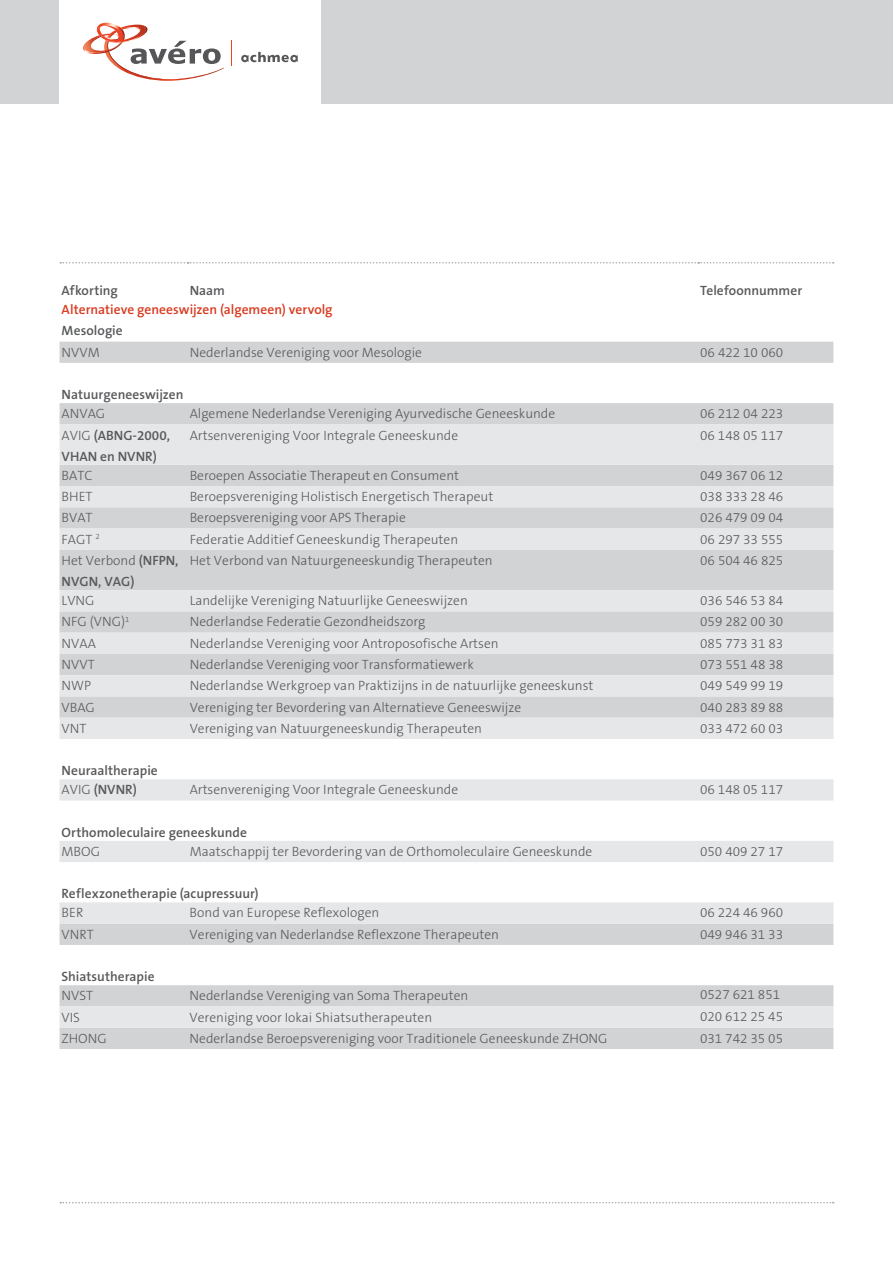
<style>
.page{position:relative;width:893px;height:1263px;background:#fff}
.page>*{position:absolute;margin:0;border:0;box-sizing:border-box;transform-origin:0 0}
.t1{font:300 13.5px "The Sans B3";color:#58595b}
.t2{font:600 13.5px/21px "The Sans B6";color:#58595b}
.t3{font:600 13.5px "The Sans B6";letter-spacing:.005em;color:#d93b20}
.s1{font-family:"The Sans B3";font-weight:300}
.s2{font-family:"The Sans B6";font-weight:600}
</style>
<div class="page">
<svg style="left:60px;top:1202px;width:774px;height:1px"></svg>
<div style="left:0;top:0;width:893px;height:103px;background:#d1d3d4"></div>
<div style="left:60px;top:0;width:261px;height:105px;background:#fff"></div>
<svg style="left:241px;top:52px;width:57px;height:10px"></svg>
<svg style="left:83px;top:22px;width:141px;height:59px"></svg>
<svg style="left:231px;top:41px;width:1px;height:25px"></svg>
<svg style="left:60px;top:342px;width:773px;height:707px;fill:#d1d3d4"></svg>
<svg style="left:60px;top:424px;width:773px;height:604px"></svg>
<svg style="left:60px;top:262px;width:774px;height:1px"></svg>
<p class="t2" style="left:62px;top:281px;width:58px">Afkorting</p>
<p class="t2" style="left:190px;top:281px;width:37px">Naam</p>
<p class="t2" style="left:700px;top:281px;width:104px">Telefoonnummer</p>
<p class="t3" style="left:62px;top:302px;width:272px">Alternatieve geneeswijzen (algemeen) vervolg</p>
<p class="t2" style="left:62px;top:321px;width:63px">Mesologie</p>
<p class="t1" style="left:62px;top:345px;width:40px">NVVM</p>
<p class="t1" style="left:190px;top:345px;width:234px">Nederlandse Vereniging voor Mesologie</p>
<p class="t1" style="left:700px;top:345px;width:85px">06 422 10 060</p>
<p class="t2" style="left:62px;top:385px;width:123px">Natuurgeneeswijzen</p>
<p class="t1" style="left:62px;top:407px;width:45px">ANVAG</p>
<p class="t1" style="left:190px;top:407px;width:367px">Algemene Nederlandse Vereniging Ayurvedische Geneeskunde</p>
<p class="t1" style="left:700px;top:407px;width:85px">06 212 04 223</p>
<p class="t2" style="left:62px;top:425px;width:110px"><span class="s1">AVIG</span> (ABNG-2000,<br>VHAN en NVNR)</p>
<p class="t1" style="left:190px;top:428px;width:270px">Artsenvereniging Voor Integrale Geneeskunde</p>
<p class="t1" style="left:700px;top:428px;width:85px">06 148 05 117</p>
<p class="t1" style="left:62px;top:468px;width:32px">BATC</p>
<p class="t1" style="left:190px;top:468px;width:271px">Beroepen Associatie Therapeut en Consument</p>
<p class="t1" style="left:700px;top:468px;width:85px">049 367 06 12</p>
<p class="t1" style="left:62px;top:490px;width:33px">BHET</p>
<p class="t1" style="left:190px;top:490px;width:305px">Beroepsvereniging Holistisch Energetisch Therapeut</p>
<p class="t1" style="left:700px;top:490px;width:85px">038 333 28 46</p>
<p class="t1" style="left:62px;top:511px;width:33px">BVAT</p>
<p class="t1" style="left:190px;top:511px;width:218px">Beroepsvereniging voor APS Therapie</p>
<p class="t1" style="left:700px;top:511px;width:85px">026 479 09 04</p>
<p class="t1" style="left:62px;top:532px;width:40px">FAGT <sup>2</sup></p>
<p class="t1" style="left:190px;top:532px;width:270px">Federatie Additief Geneeskundig Therapeuten</p>
<p class="t1" style="left:700px;top:532px;width:85px">06 297 33 555</p>
<p class="t1" style="left:62px;top:553px;width:118px">Het Verbond <span class="s2">(NFPN,</span></p>
<p class="t2" style="left:62px;top:572px;width:74px">NVGN, VAG)</p>
<p class="t1" style="left:190px;top:553px;width:304px">Het Verbond van Natuurgeneeskundig Therapeuten</p>
<p class="t1" style="left:700px;top:553px;width:85px">06 504 46 825</p>
<p class="t1" style="left:62px;top:594px;width:34px">LVNG</p>
<p class="t1" style="left:190px;top:594px;width:280px">Landelijke Vereniging Natuurlijke Geneeswijzen</p>
<p class="t1" style="left:700px;top:594px;width:85px">036 546 53 84</p>
<p class="t1" style="left:62px;top:615px;width:69px">NFG (VNG)<sup>1</sup></p>
<p class="t1" style="left:190px;top:615px;width:237px">Nederlandse Federatie Gezondheidszorg</p>
<p class="t1" style="left:700px;top:615px;width:85px">059 282 00 30</p>
<p class="t1" style="left:62px;top:636px;width:36px">NVAA</p>
<p class="t1" style="left:190px;top:636px;width:310px">Nederlandse Vereniging voor Antroposofische Artsen</p>
<p class="t1" style="left:700px;top:636px;width:85px">085 773 31 83</p>
<p class="t1" style="left:62px;top:657px;width:35px">NVVT</p>
<p class="t1" style="left:190px;top:657px;width:286px">Nederlandse Vereniging voor Transformatiewerk</p>
<p class="t1" style="left:700px;top:657px;width:85px">073 551 48 38</p>
<p class="t1" style="left:62px;top:679px;width:31px">NWP</p>
<p class="t1" style="left:190px;top:679px;width:405px">Nederlandse Werkgroep van Praktizijns in de natuurlijke geneeskunst</p>
<p class="t1" style="left:700px;top:679px;width:85px">049 549 99 19</p>
<p class="t1" style="left:62px;top:700px;width:35px">VBAG</p>
<p class="t1" style="left:190px;top:700px;width:333px">Vereniging ter Bevordering van Alternatieve Geneeswijze</p>
<p class="t1" style="left:700px;top:700px;width:85px">040 283 89 88</p>
<p class="t1" style="left:62px;top:721px;width:26px">VNT</p>
<p class="t1" style="left:190px;top:721px;width:294px">Vereniging van Natuurgeneeskundig Therapeuten</p>
<p class="t1" style="left:700px;top:721px;width:85px">033 472 60 03</p>
<p class="t2" style="left:62px;top:761px;width:98px;line-height:19.4px">Neuraaltherapie<br><span class="s1">AVIG</span> (NVNR)</p>
<p class="t1" style="left:190px;top:783px;width:270px">Artsenvereniging Voor Integrale Geneeskunde</p>
<p class="t1" style="left:700px;top:783px;width:85px">06 148 05 117</p>
<p class="t2" style="left:62px;top:822px;width:187px">Orthomoleculaire geneeskunde</p>
<p class="t1" style="left:62px;top:844px;width:40px">MBOG</p>
<p class="t1" style="left:190px;top:844px;width:404px">Maatschappij ter Bevordering van de Orthomoleculaire Geneeskunde</p>
<p class="t1" style="left:700px;top:844px;width:85px">050 409 27 17</p>
<p class="t2" style="left:62px;top:884px;width:199px">Reflexzonetherapie (acupressuur)</p>
<p class="t1" style="left:62px;top:906px;width:23px">BER</p>
<p class="t1" style="left:190px;top:906px;width:191px">Bond van Europese Reflexologen</p>
<p class="t1" style="left:700px;top:906px;width:85px">06 224 46 960</p>
<p class="t1" style="left:62px;top:927px;width:34px">VNRT</p>
<p class="t1" style="left:190px;top:927px;width:311px">Vereniging van Nederlandse Reflexzone Therapeuten</p>
<p class="t1" style="left:700px;top:927px;width:85px">049 946 31 33</p>
<p class="t2" style="left:62px;top:967px;width:95px">Shiatsutherapie</p>
<p class="t1" style="left:62px;top:989px;width:33px">NVST</p>
<p class="t1" style="left:190px;top:989px;width:280px">Nederlandse Vereniging van Soma Therapeuten</p>
<p class="t1" style="left:700px;top:988px;width:82px">0527 621 851</p>
<p class="t1" style="left:62px;top:1010px;width:20px">VIS</p>
<p class="t1" style="left:190px;top:1010px;width:244px">Vereniging voor Iokai Shiatsutherapeuten</p>
<p class="t1" style="left:700px;top:1009px;width:85px">020 612 25 45</p>
<p class="t1" style="left:61px;top:1031px;width:47px">ZHONG</p>
<p class="t1" style="left:190px;top:1031px;width:419px">Nederlandse Beroepsvereniging voor Traditionele Geneeskunde ZHONG</p>
<p class="t1" style="left:700px;top:1031px;width:85px">031 742 35 05</p>
</div>
